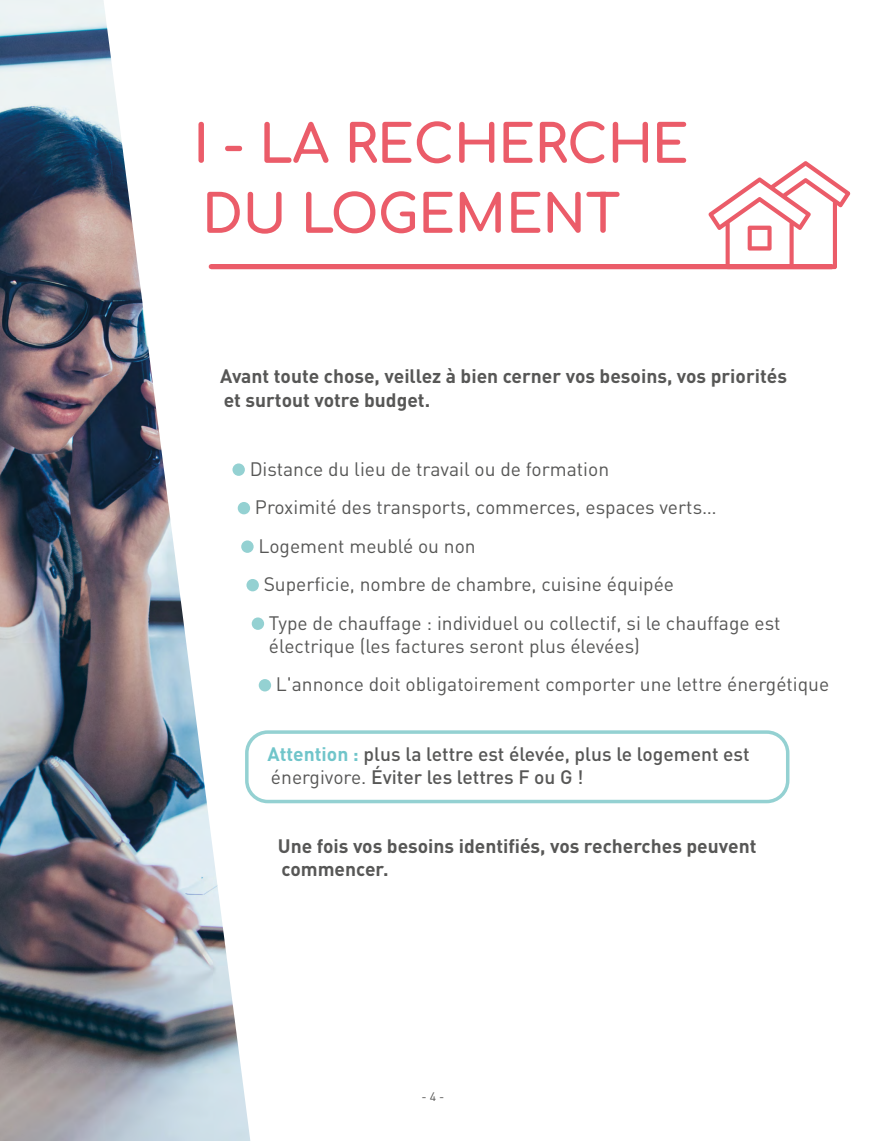
<style>
.page{position:relative;width:893px;height:1141px;background:#fff}
.page>*{position:absolute;margin:0;border:0;box-sizing:border-box;transform-origin:0 0}
.t1{font:52.5px/70px "Comfortaa";letter-spacing:-.01em;color:#eb5c69}
.t2{font:19.25px/38.5px "DIN Pro";color:#575756}
.t3{font:700 19.25px/23.1px "DIN Pro";color:#575756}
.t4{font:500 19.25px/23.1px "DIN Pro";color:#575756}
.t5{font:12.25px "DIN Pro";color:#575756}
.s1{font-weight:700;color:#70c5ca}
.s2{font-weight:400}
</style>
<div class="page">
<div style="left:245px;top:730px;width:544px;height:73px;border:4px solid #94d1d2;border-radius:21px"></div>
<svg style="left:241px;top:540px;width:13px;height:13px"></svg>
<div style="left:246px;top:579px;width:13px;height:12px;background:#94d1d2;border-radius:50%"></div>
<div style="left:252px;top:617px;width:12px;height:13px;background:#94d1d2;border-radius:50%"></div>
<div style="left:259px;top:679px;width:12px;height:12px;background:#94d1d2;border-radius:50%"></div>
<img style="left:0;top:0;width:250px;height:1141px">
<svg style="left:708px;top:161px;width:142px;height:108px"></svg>
<div style="left:211px;top:264px;width:621px;height:5px;background:#eb5c69"></div>
<h1 class="t1" style="left:193px;top:102px;width:497px">I - LA RECHERCHE<br>DU LOGEMENT</h1>
<p class="t3" style="left:220px;top:364px;width:568px">Avant toute chose, veillez à bien cerner vos besoins, vos priorités et surtout votre budget.</p>
<p class="t2" style="left:250px;top:449px;width:361px">Distance du lieu de travail ou de formation</p>
<p class="t2" style="left:255px;top:487px;width:463px">Proximité des transports, commerces, espaces verts…</p>
<p class="t2" style="left:258px;top:526px;width:219px">Logement meublé ou non</p>
<p class="t2" style="left:264px;top:564px;width:412px">Superficie, nombre de chambre, cuisine équipée</p>
<p class="t2" style="left:269px;top:603px;width:513px">Type de chauffage : individuel ou collectif, si le chauffage est</p>
<p class="t2" style="left:276px;top:626px;width:555px;text-indent:-7px">électrique (les factures seront plus élevées)<br>L'annonce doit obligatoirement comporter une lettre énergétique</p>
<p class="t4" style="left:267px;top:741px;width:484px"><span class="s1">Attention :</span> plus la lettre est élevée, plus le logement est <span class="s2">énergivore.</span> Éviter les lettres F ou G !</p>
<p class="t3" style="left:278px;top:834px;width:480px">Une fois vos besoins identifiés, vos recherches peuvent commencer.</p>
<p class="t5" style="left:422px;top:1089px;width:24px">- 4 -</p>
</div>
